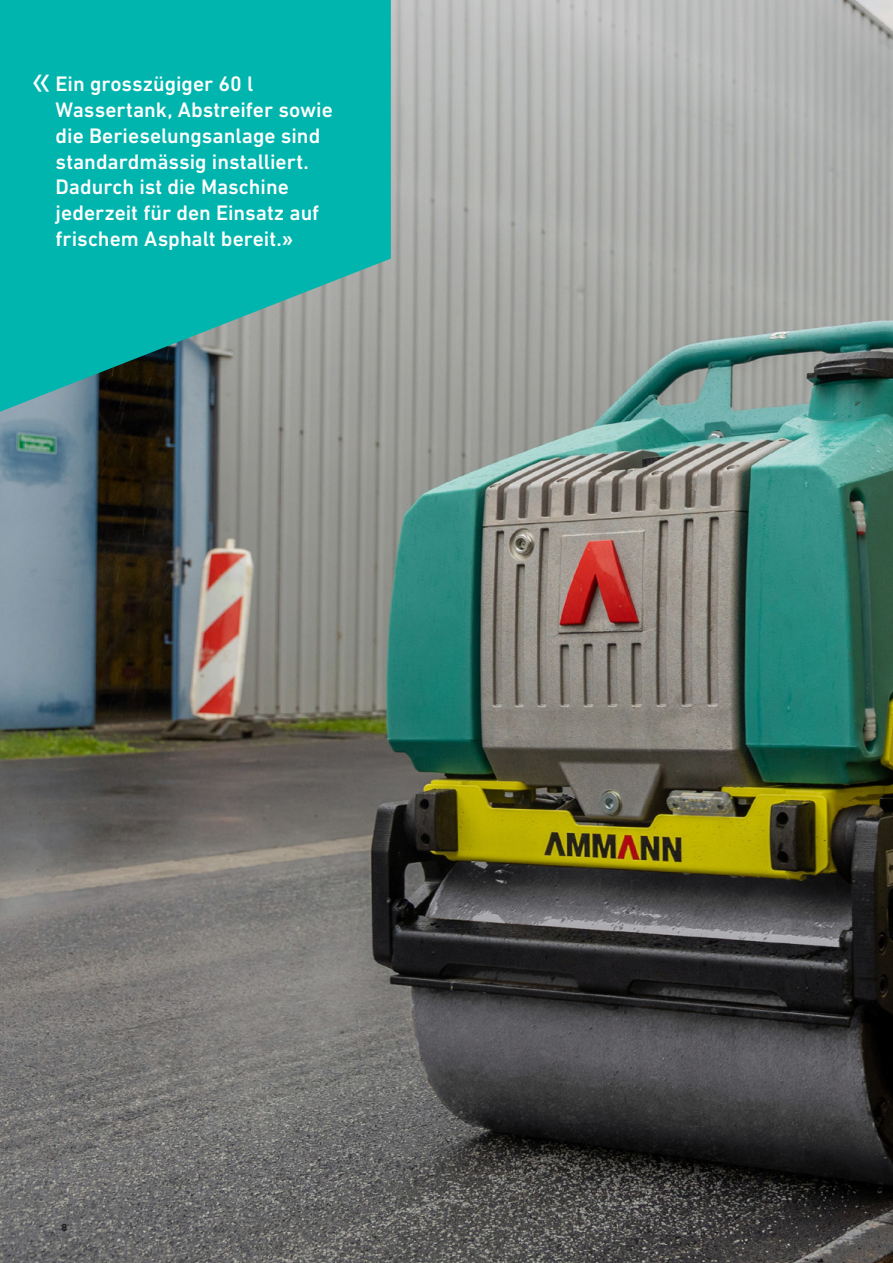
<style>
.page{position:relative;width:893px;height:1263px;background:#fff}
.page>*{position:absolute;margin:0;border:0;box-sizing:border-box;transform-origin:0 0}
.t1{font:42.75px "Frutiger Next LTW1 G";color:#fff}
.t2{font:500 21.3px/25.8px "DIN Next LT Pro";color:#fff}
.t3{font:700 10.5px "DIN Next LT Pro";color:#231f20}
.s1{font-family:"Frutiger Next LTW1 G";font-weight:700}
</style>
<div class="page">
<img style="left:0;top:0;width:893px;height:1263px">
<svg style="left:0;top:0;width:391px;height:412px;background:#18aca6"></svg>
<h1 class="t1" style="left:32px;top:56px;width:20px">«</h1>
<p class="t2" style="left:56px;top:71px;width:279px">Ein grosszügiger 60 l<br>Wassertank, Abstreifer sowie die Berieselungsanlage sind standardmässig installiert.<br>Dadurch ist die Maschine jederzeit für den Einsatz auf frischem Asphalt bereit.<span class="s1">»</span></p>
<p class="t3" style="left:62px;top:1221px;width:7px">8</p>
</div>
